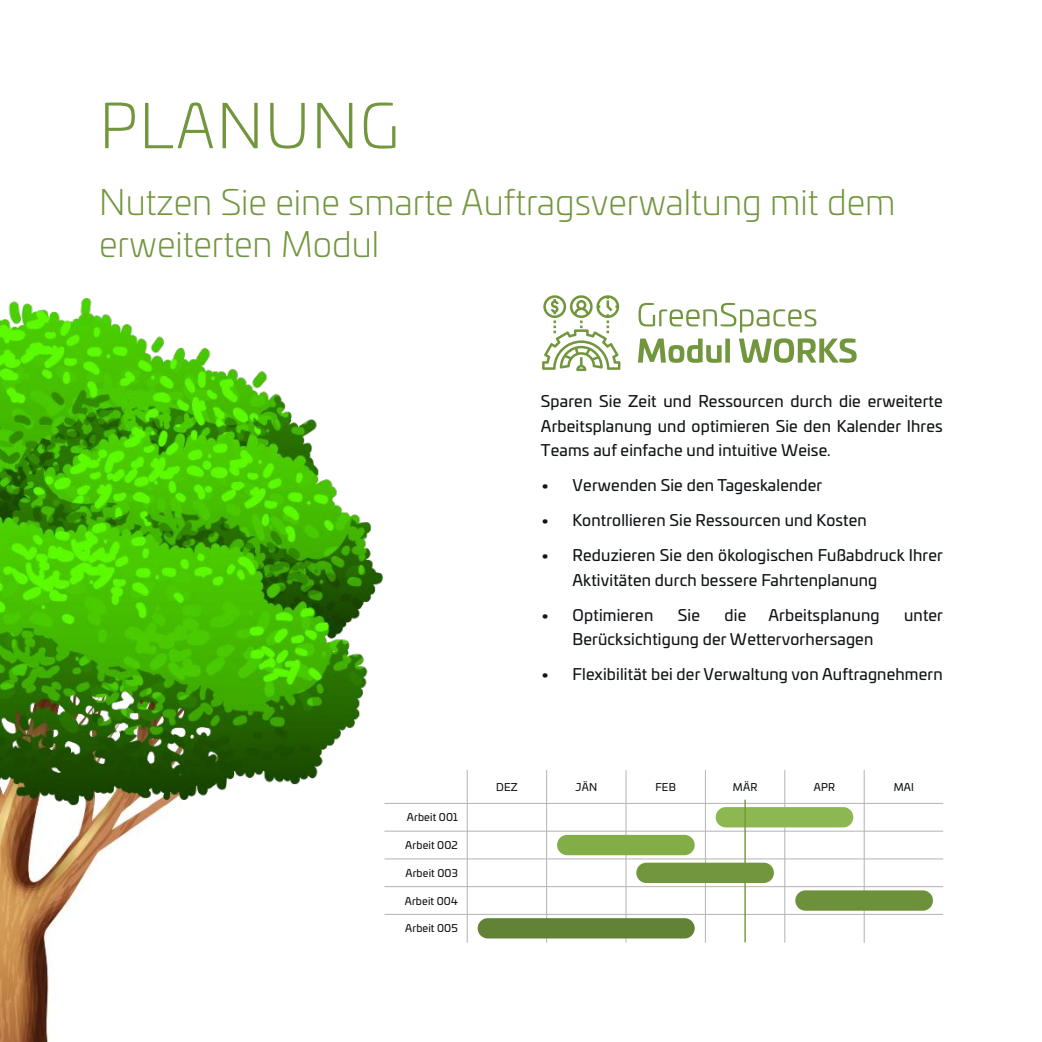
<style>
.page{position:relative;width:1042px;height:1042px;background:#fff}
.page>*{position:absolute;margin:0;border:0;box-sizing:border-box;transform-origin:0 0}
.t1{font:300 61.25px "Univia Pro";letter-spacing:.03em;color:#72963e}
.t2{font:300 35px/42px "Univia Pro";color:#72963e}
.t3{font:15.75px/24.5px "Univia Pro";letter-spacing:.01em;color:#111418;text-align:justify}
.t4{font:10.5px "Univia Pro";letter-spacing:.01em;color:#111418}
</style>
<div class="page">
<hr style="left:0;top:0;width:1px;height:1042px;background:#72963e">
<img style="left:0;top:806px;width:168px;height:236px">
<img style="left:0;top:298px;width:382px;height:508px">
<svg style="left:638px;top:303px;width:178px;height:29px"></svg>
<svg style="left:638px;top:338px;width:83px;height:25px"></svg>
<div style="left:725px;top:338px;width:5px;height:25px;background:#72963e"></div>
<svg style="left:739px;top:338px;width:117px;height:25px"></svg>
<svg style="left:542px;top:295px;width:78px;height:76px"></svg>
<hr style="left:385px;top:803px;width:558px;height:1px;background:#b3b3b3">
<hr style="left:385px;top:831px;width:557px;height:1px;background:#b3b3b3">
<hr style="left:385px;top:858px;width:557px;height:1px;background:#b3b3b3">
<hr style="left:385px;top:886px;width:557px;height:1px;background:#b3b3b3">
<hr style="left:385px;top:914px;width:557px;height:1px;background:#b3b3b3">
<hr style="left:467px;top:770px;width:1px;height:172px;background:#b3b3b3">
<hr style="left:546px;top:770px;width:1px;height:172px;background:#b3b3b3">
<hr style="left:626px;top:770px;width:1px;height:172px;background:#b3b3b3">
<hr style="left:705px;top:770px;width:1px;height:172px;background:#b3b3b3">
<hr style="left:784px;top:770px;width:1px;height:172px;background:#b3b3b3">
<hr style="left:864px;top:770px;width:1px;height:172px;background:#b3b3b3">
<div style="left:715px;top:807px;width:138px;height:20px;background:#8db851;border-radius:10px"></div>
<div style="left:557px;top:835px;width:138px;height:20px;background:#83ae47;border-radius:10px"></div>
<div style="left:636px;top:862px;width:138px;height:21px;background:#72963e;border-radius:10px"></div>
<div style="left:795px;top:890px;width:138px;height:20px;background:#6d913b;border-radius:10px"></div>
<div style="left:478px;top:918px;width:217px;height:20px;background:#628235;border-radius:10px"></div>
<hr style="left:744px;top:799px;width:2px;height:143px;background:#72963e">
<h1 class="t1" style="left:100px;top:99px;width:301px">PLANUNG</h1>
<h2 class="t2" style="left:99px;top:183px;width:798px">Nutzen Sie eine smarte Auftragsverwaltung mit dem erweiterten Modul</h2>
<p class="t3" style="left:541px;top:390px;width:403px">Sparen Sie Zeit und Ressourcen durch die erweiterte Arbeitsplanung und optimieren Sie den Kalender Ihres Teams auf einfache und intuitive Weise.</p>
<p class="t3" style="left:541px;top:474px;width:283px">• Verwenden Sie den Tageskalender</p>
<p class="t3" style="left:541px;top:509px;width:327px">• Kontrollieren Sie Ressourcen und Kosten</p>
<p class="t3" style="left:572px;top:544px;width:372px;text-indent:-32px">• Reduzieren Sie den ökologischen Fußabdruck Ihrer<br>Aktivitäten durch bessere Fahrtenplanung</p>
<p class="t3" style="left:541px;top:604px;width:114px">• Optimieren</p>
<p class="t3" style="left:678px;top:604px;width:24px">Sie</p>
<p class="t3" style="left:724px;top:604px;width:23px">die</p>
<p class="t3" style="left:768px;top:604px;width:113px">Arbeitsplanung</p>
<p class="t3" style="left:904px;top:604px;width:40px">unter</p>
<p class="t3" style="left:572px;top:628px;width:302px">Berücksichtigung der Wettervorhersagen</p>
<p class="t3" style="left:541px;top:663px;width:403px">• Flexibilität bei der Verwaltung von Auftragnehmern</p>
<p class="t4" style="left:407px;top:813px;width:52px">Arbeit 001</p>
<p class="t4" style="left:405px;top:840px;width:54px">Arbeit 002</p>
<p class="t4" style="left:405px;top:868px;width:54px">Arbeit 003</p>
<p class="t4" style="left:405px;top:896px;width:55px">Arbeit 004</p>
<p class="t4" style="left:405px;top:924px;width:54px">Arbeit 005</p>
<p class="t4" style="left:496px;top:782px;width:23px">DEZ</p>
<p class="t4" style="left:575px;top:782px;width:23px">JÄN</p>
<p class="t4" style="left:655px;top:782px;width:22px">FEB</p>
<p class="t4" style="left:733px;top:782px;width:26px">MÄR</p>
<p class="t4" style="left:814px;top:782px;width:23px">APR</p>
<p class="t4" style="left:894px;top:782px;width:22px">MAI</p>
</div>
